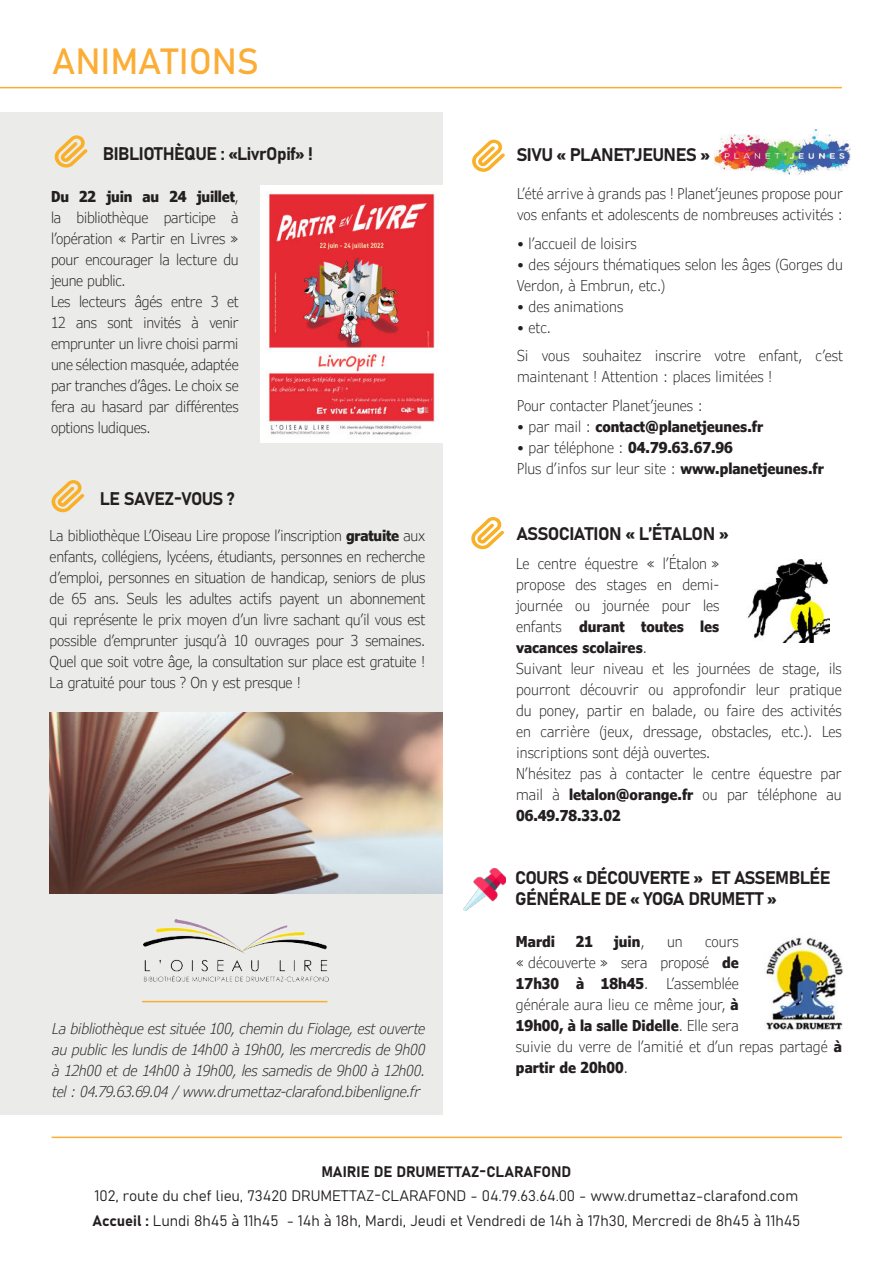
<style>
.page{position:relative;width:893px;height:1263px;background:#fff}
.page>*{position:absolute;margin:0;border:0;box-sizing:border-box;transform-origin:0 0}
.t1{font:36px "Bahnschrift";color:#fbad36}
.t2{font:18px/21.6px "Bahnschrift";letter-spacing:-.03em;color:#231f20}
.t3{font:300 condensed 15px/21px "Verdana Pro";color:#231f20}
.t4{font:300 condensed 15px/21px "Verdana Pro";letter-spacing:-.02em;color:#231f20}
.t5{font:italic 300 condensed 15px/21px "Verdana Pro";letter-spacing:-.01em;color:#231f20;text-align:justify}
.t6{font:15px/24px "Bahnschrift";color:#231f20;text-align:center}
.t7{font:700 condensed 15px "Verdana Pro";color:#231f20}
.s1{font-weight:700}
.s2{font-weight:300}
</style>
<div class="page">
<hr style="left:52px;top:1136px;width:790px;height:2px;background:#fbad36">
<div style="left:0;top:112px;width:442px;height:1002px;background:#ebebea"></div>
<img style="left:464px;top:868px;width:42px;height:43px">
<svg style="left:472px;top:140px;width:33px;height:32px"></svg>
<img style="left:765px;top:937px;width:78px;height:93px">
<img style="left:714px;top:129px;width:136px;height:45px">
<hr style="left:0;top:87px;width:842px;height:1px;background:#fbad36">
<svg style="left:471px;top:517px;width:33px;height:32px"></svg>
<img style="left:747px;top:560px;width:82px;height:82px">
<hr style="left:142px;top:1001px;width:185px;height:1px;background:#fbad36">
<svg style="left:54px;top:135px;width:34px;height:33px"></svg>
<img style="left:260px;top:186px;width:182px;height:257px">
<img style="left:144px;top:919px;width:185px;height:63px">
<svg style="left:51px;top:480px;width:33px;height:32px"></svg>
<img style="left:50px;top:713px;width:392px;height:180px">
<h1 class="t1" style="left:52px;top:41px;width:208px">ANIMATIONS</h1>
<p class="t2" style="left:103px;top:142px;width:211px">BIBLIOTHÈQUE : «LivrOpif» !</p>
<p class="t4" style="left:51px;top:186px;width:189px"><span class="s1">Du 22 juin au 24 juillet</span>, la bibliothèque participe à l’opération « Partir en Livres » pour encourager la lecture du jeune public.<br>Les lecteurs âgés entre 3 et<br>12 ans sont invités à venir emprunter un livre choisi parmi une sélection masquée, adaptée par tranches d’âges. Le choix se fera au hasard par différentes options ludiques.</p>
<p class="t2" style="left:100px;top:487px;width:137px">LE SAVEZ-VOUS ?</p>
<p class="t3" style="left:50px;top:525px;width:377px;text-align:justify">La bibliothèque L’Oiseau Lire propose l’inscription <span class="s1">gratuite</span> aux enfants, collégiens, lycéens, étudiants, personnes en recherche d’emploi, personnes en situation de handicap, seniors de plus de 65 ans. Seuls les adultes actifs payent un abonnement qui représente le prix moyen d’un livre sachant qu’il vous est possible d’emprunter jusqu’à 10 ouvrages pour 3 semaines.<br>Quel que soit votre âge, la consultation sur place est gratuite !<br>La gratuité pour tous ? On y est presque !</p>
<p class="t5" style="left:52px;top:1019px;width:374px">La bibliothèque est située 100, chemin du Fiolage, est ouverte au public les lundis de 14h00 à 19h00, les mercredis de 9h00 à 12h00 et de 14h00 à 19h00, les samedis de 9h00 à 12h00. tel : 04.79.63.69.04 / www.drumettaz-clarafond.bibenligne.fr</p>
<p class="t2" style="left:516px;top:144px;width:195px">SIVU « PLANET’JEUNES »</p>
<p class="t3" style="left:517px;top:183px;width:327px">L’été arrive à grands pas ! Planet’jeunes propose pour vos enfants et adolescents de nombreuses activités :</p>
<p class="t3" style="left:517px;top:233px;width:121px">• l’accueil de loisirs</p>
<p class="t3" style="left:517px;top:254px;width:327px">• des séjours thématiques selon les âges (Gorges du<br>Verdon, à Embrun, etc.)</p>
<p class="t3" style="left:517px;top:297px;width:108px">• des animations</p>
<p class="t3" style="left:517px;top:313px;width:327px;line-height:28.5px">• etc.<br>Si vous souhaitez inscrire votre enfant, c’est</p>
<p class="t3" style="left:517px;top:363px;width:257px;line-height:28.5px">maintenant ! Attention : places limitées !<br>Pour contacter Planet’jeunes :</p>
<p class="t7" style="left:517px;top:420px;width:248px"><span class="s2">• par mail :</span> contact@planetjeunes.fr</p>
<p class="t3" style="left:517px;top:438px;width:308px">• par téléphone : <span class="s1">04.79.63.67.96<br></span>Plus d’infos sur leur site : <span class="s1">www.planetjeunes.fr</span></p>
<p class="t2" style="left:517px;top:522px;width:213px">ASSOCIATION « L’ÉTALON »</p>
<p class="t3" style="left:516px;top:553px;width:327px">Le centre équestre « l’Étalon »<br>propose des stages en demi-<br>journée ou journée pour les<br>enfants <span class="s1">durant toutes les<br>vacances scolaires</span>.<br>Suivant leur niveau et les journées de stage, ils pourront découvrir ou approfondir leur pratique du poney, partir en balade, ou faire des activités en carrière (jeux, dressage, obstacles, etc.). Les inscriptions sont déjà ouvertes.<br>N’hésitez pas à contacter le centre équestre par mail à <span class="s1">letalon@orange.fr</span> ou par téléphone au <span class="s1">06.49.78.33.02</span></p>
<p class="t2" style="left:515px;top:866px;width:317px">COURS « DÉCOUVERTE » ET ASSEMBLÉE<br>GÉNÉRALE DE « YOGA DRUMETT »</p>
<p class="t7" style="left:516px;top:935px;width:41px">Mardi</p>
<p class="t7" style="left:576px;top:935px;width:19px">21</p>
<p class="t7" style="left:614px;top:935px;width:32px">juin<span class="s2">,</span></p>
<p class="t3" style="left:667px;top:931px;width:17px">un</p>
<p class="t3" style="left:516px;top:931px;width:327px;text-indent:189px">cours<br>« découverte » sera proposé <span class="s1">de<br>17h30 à 18h45</span>. L’assemblée<br>générale aura lieu ce même jour, <span class="s1">à<br>19h00, à la salle Didelle</span>. Elle sera<br>suivie du verre de l’amitié et d’un repas partagé <span class="s1">à partir de 20h00</span>.</p>
<p class="t6" style="left:95px;top:1159px;width:705px">MAIRIE DE DRUMETTAZ-CLARAFOND<br>102, route du chef lieu, 73420 DRUMETTAZ-CLARAFOND - 04.79.63.64.00 - www.drumettaz-clarafond.com</p>
<p class="t6" style="left:92px;top:1208px;width:709px">Accueil : Lundi 8h45 à 11h45 - 14h à 18h, Mardi, Jeudi et Vendredi de 14h à 17h30, Mercredi de 8h45 à 11h45</p>
</div>
